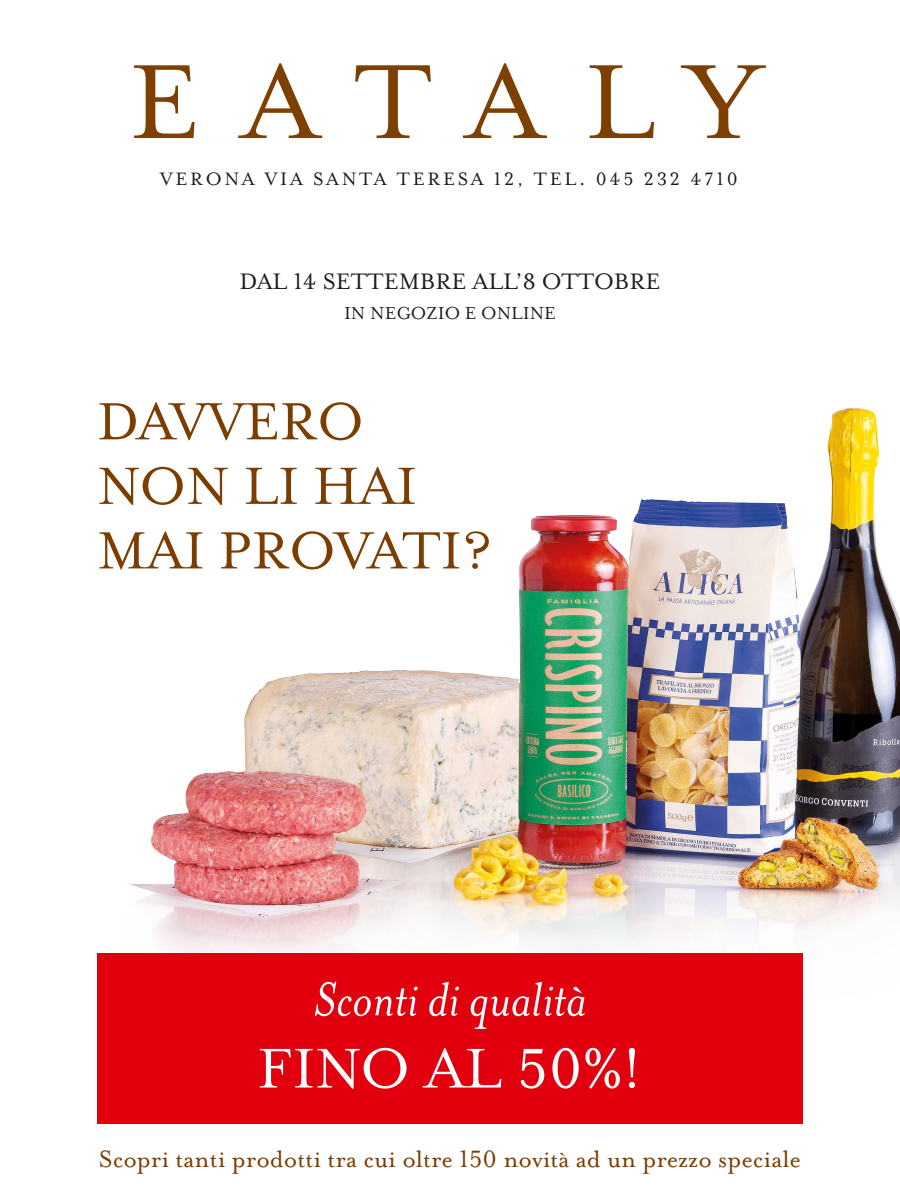
<style>
.page{position:relative;width:900px;height:1200px;background:#fff}
.page>*{position:absolute;margin:0;border:0;box-sizing:border-box;transform-origin:0 0}
.t1{font:64.35px "Mrs Eaves Roman Lining";color:#fff}
.t2{font:60.15px/64.5px "Mrs Eaves Roman Lining";color:#7c3e00}
.t3{font:italic 54.3px "Mrs Eaves";color:#fff}
.t4{font:27.15px "Mrs Eaves Roman Lining";color:#7c3e00}
.t5{font:25.75px "Mrs Eaves Roman Lining";color:#1d1d1b}
.t6{font:20.65px "Mrs Eaves Roman Lining";letter-spacing:.13em;color:#161717}
.t7{font:20px "Mrs Eaves Roman Lining";color:#1d1d1b}
</style>
<div class="page">
<svg style="left:134px;top:65px;width:60px;height:73px"></svg>
<svg style="left:238px;top:63px;width:84px;height:75px"></svg>
<svg style="left:355px;top:65px;width:76px;height:73px"></svg>
<svg style="left:463px;top:63px;width:84px;height:75px"></svg>
<svg style="left:590px;top:65px;width:64px;height:73px"></svg>
<svg style="left:681px;top:65px;width:85px;height:73px"></svg>
<img style="left:125px;top:407px;width:775px;height:547px">
<div style="left:97px;top:954px;width:706px;height:170px;background:#e2000f"></div>
<p class="t6" style="left:160px;top:168px;width:579px">VERONA VIA SANTA TERESA 12, TEL. 045 232 4710</p>
<p class="t5" style="left:239px;top:267px;width:423px">DAL 14 SETTEMBRE ALL’8 OTTOBRE</p>
<p class="t7" style="left:344px;top:302px;width:213px">IN NEGOZIO E ONLINE</p>
<h2 class="t2" style="left:97px;top:390px;width:396px">DAVVERO<br>NON LI HAI<br>MAI PROVATI?</h2>
<h3 class="t3" style="left:314px;top:970px;width:274px">Sconti di qualità</h3>
<h1 class="t1" style="left:257px;top:1033px;width:387px">FINO AL 50%!</h1>
<p class="t4" style="left:99px;top:1144px;width:704px">Scopri tanti prodotti tra cui oltre 150 novità ad un prezzo speciale</p>
</div>
